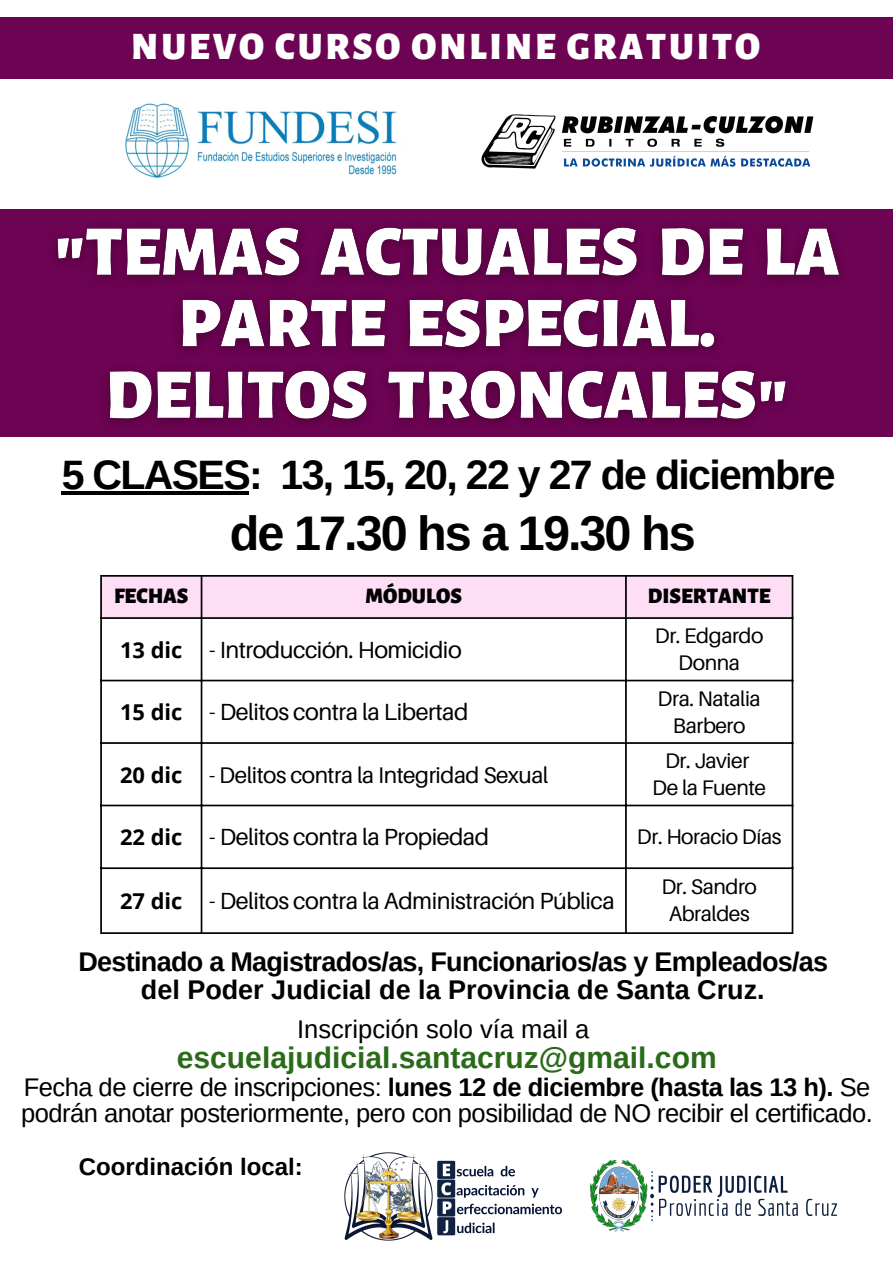
<style>
.page{position:relative;width:893px;height:1263px;background:#fff}
.page>*{position:absolute;margin:0;border:0;box-sizing:border-box;transform-origin:0 0}
.t1{font:700 48.6px "Arimo";letter-spacing:-.04em;color:#000}
.t2{font:700 41.1px "Arimo";letter-spacing:-.04em;color:#000}
.t3{font:900 38.25px "Alegreya Sans SC";letter-spacing:.075em;color:#fff}
.t4{font:700 30px "Arimo";color:#2a6b1a}
.t5{font:700 27px/27.6px "Arimo";letter-spacing:-.025em;color:#000;text-align:center}
.t6{font:25.5px/26.5px "Arimo";letter-spacing:-.02em;color:#000}
.t7{font:25.5px "Arimo";color:#000}
.t8{font:700 24px "Arimo";color:#000}
.t9{font:23.4px "Aileron";letter-spacing:-.02em;color:#000}
.t10{font:22.65px "Aileron";letter-spacing:-.02em;color:#000}
.t11{font:900 21.9px "Alegreya Sans SC";color:#000}
.t12{font:21.15px/27px "Aileron";letter-spacing:-.02em;color:#000;text-align:center}
.s1{font-family:"Open Sans";font-weight:700;font-size:21.9px}
.s2{font-weight:700}
</style>
<div class="page">
<div style="left:0;top:17px;width:893px;height:61px;background:#6d0353"></div>
<div style="left:0;top:209px;width:893px;height:228px;background:#6d0353"></div>
<img style="left:481px;top:114px;width:333px;height:55px">
<img style="left:125px;top:103px;width:272px;height:75px">
<div style="left:102px;top:577px;width:689px;height:40px;background:#fddef5"></div>
<hr style="left:100px;top:577px;width:2px;height:355px;background:#000">
<hr style="left:201px;top:577px;width:1px;height:355px;background:#000">
<hr style="left:625px;top:577px;width:2px;height:355px;background:#000">
<hr style="left:791px;top:577px;width:2px;height:355px;background:#000">
<hr style="left:100px;top:575px;width:693px;height:2px;background:#000">
<hr style="left:100px;top:617px;width:693px;height:2px;background:#000">
<hr style="left:100px;top:680px;width:693px;height:1px;background:#000">
<hr style="left:100px;top:742px;width:693px;height:2px;background:#000">
<hr style="left:100px;top:805px;width:693px;height:1px;background:#000">
<hr style="left:100px;top:867px;width:693px;height:2px;background:#000">
<hr style="left:100px;top:932px;width:693px;height:2px;background:#000">
<hr style="left:62px;top:491px;width:187px;height:4px;background:#000">
<img style="left:55px;top:227px;width:785px;height:197px">
<img style="left:590px;top:1159px;width:247px;height:73px">
<img style="left:344px;top:1152px;width:89px;height:89px">
<img style="left:437px;top:1160px;width:125px;height:75px">
<h3 class="t3" style="left:131px;top:28px;width:630px">NUEVO CURSO ONLINE GRATUITO</h3>
<h2 class="t2" style="left:62px;top:452px;width:775px">5 CLASES: 13, 15, 20, 22 y 27 de diciembre</h2>
<h1 class="t1" style="left:230px;top:506px;width:467px">de 17.30 hs a 19.30 hs</h1>
<p class="t11" style="left:114px;top:586px;width:76px">FECHAS</p>
<p class="t11" style="left:365px;top:586px;width:98px">MÓDULOS</p>
<p class="t11" style="left:648px;top:586px;width:124px">DISERTANTE</p>
<p class="t9" style="left:120px;top:635px;width:343px"><span class="s1">13 dic</span> - Introducción. Homicidio</p>
<p class="t12" style="left:655px;top:622px;width:110px">Dr. Edgardo<br>Donna</p>
<p class="t9" style="left:120px;top:697px;width:350px"><span class="s1">15 dic</span> - Delitos contra la Libertad</p>
<p class="t10" style="left:120px;top:761px;width:430px"><span class="s1">20 dic</span> - Delitos contra la Integridad Sexual</p>
<p class="t12" style="left:657px;top:684px;width:105px">Dra. Natalia<br>Barbero</p>
<p class="t12" style="left:652px;top:747px;width:116px">Dr. Javier<br>De la Fuente</p>
<p class="t9" style="left:120px;top:822px;width:371px"><span class="s1">22 dic</span> - Delitos contra la Propiedad</p>
<p class="t12" style="left:637px;top:823px;width:146px">Dr. Horacio Días</p>
<p class="t9" style="left:120px;top:886px;width:496px"><span class="s1">27 dic</span> - Delitos contra la Administración Pública</p>
<p class="t12" style="left:661px;top:873px;width:97px">Dr. Sandro<br>Abraldes</p>
<p class="t5" style="left:79px;top:948px;width:751px">Destinado a Magistrados/as, Funcionarios/as y Empleados/as del Poder Judicial de la Provincia de Santa Cruz.</p>
<p class="t7" style="left:297px;top:1014px;width:294px">Inscripción solo vía mail a</p>
<p class="t4" style="left:177px;top:1041px;width:541px">escuelajudicial.santacruz@gmail.com</p>
<p class="t6" style="left:21px;top:1073px;width:853px">Fecha de cierre de inscripciones: <span class="s2">lunes 12 de diciembre (hasta las 13 h).</span> Se podrán anotar posteriormente, pero con posibilidad de NO recibir el certificado.</p>
<p class="t8" style="left:79px;top:1153px;width:226px">Coordinación local:</p>
</div>
